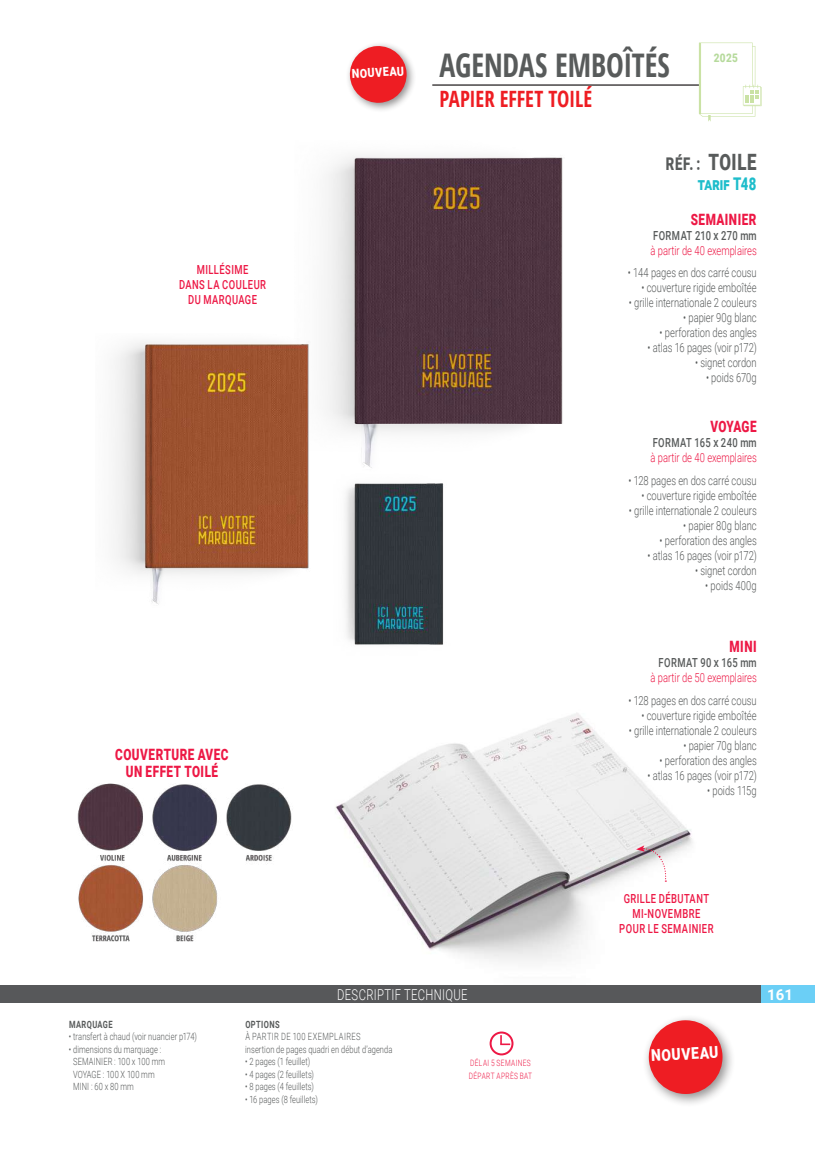
<style>
.page{position:relative;width:815px;height:1152px;background:#fff}
.page>*{position:absolute;margin:0;border:0;box-sizing:border-box;transform-origin:0 0}
.t1{font:700 condensed 32.5px "Open Sans";color:#585b5b;scale:.92 1}
.t2{font:700 condensed 22.5px "Open Sans";letter-spacing:-.005em;color:#ee1d23;scale:.92 1}
.t3{font:900 17.5px/19.5px "Roboto";letter-spacing:.015em;color:#1ebdcb;text-align:right;scale:.75 1}
.t4{font:900 16.25px "Roboto";color:#fff;scale:.85 1}
.t5{font:900 15.62px/17.5px "Roboto";letter-spacing:.04em;color:#ed1845;text-align:center;scale:.75 1}
.t6{font:300 15px "Roboto";letter-spacing:.03em;color:#fff;scale:.75 1}
.t7{font:700 15px "Roboto";color:#fff}
.t8{font:300 12.5px "Roboto";color:#585b5b;scale:.75 1}
.t9{font:500 12.5px/15px "Roboto";letter-spacing:.045em;color:#ed1845;text-align:center;scale:.75 1}
.t10{font:300 12.5px "Roboto";color:#ed1845;scale:.75 1}
.t11{font:500 12.5px "Roboto";letter-spacing:.04em;color:#585b5b;scale:.75 1}
.t12{font:900 12.5px "Roboto";color:#fff;scale:.85 1}
.t13{font:900 11.75px "Roboto";color:#b6da9c;scale:.85 1}
.t14{font:300 10px/12.5px "Roboto";letter-spacing:.01em;color:#585b5b;scale:.75 1}
.t15{font:700 10px "Roboto";letter-spacing:.055em;color:#585b5b;scale:.75 1}
.t16{font:300 8.75px/12.5px "Roboto";letter-spacing:.06em;color:#ed1845;scale:.75 1}
.s1{color:#585b5b}
.s2{font-size:22.5px;color:#585b5b}
</style>
<div class="page">
<img style="left:335px;top:713px;width:358px;height:248px">
<hr style="left:432px;top:84px;width:295px;height:2px;background:#231f20">
<div style="left:18px;top:985px;width:744px;height:18px;background:#57585a"></div>
<div style="left:762px;top:985px;width:53px;height:18px;background:#6bcff6"></div>
<svg style="left:699px;top:43px;width:63px;height:79px"></svg>
<div style="left:704px;top:47px;width:44px;height:21px;background:#fff"></div>
<img style="left:326px;top:155px;width:237px;height:306px">
<img style="left:115px;top:333px;width:216px;height:272px">
<img style="left:345px;top:461px;width:99px;height:184px">
<div style="left:490px;top:1031px;width:23px;height:24px;border:2px solid #ed1845;border-radius:50%"></div>
<svg style="left:500px;top:1035px;width:10px;height:10px"></svg>
<svg style="left:636px;top:845px;width:31px;height:36px"></svg>
<img style="left:77px;top:783px;width:215px;height:159px">
<div style="left:0;top:985px;width:18px;height:18px;background:#57585a"></div>
<div style="left:345px;top:41px;width:71px;height:72px;background:#231f20;opacity:.5"></div>
<svg style="left:349px;top:45px;width:58px;height:59px;background:#eb5155"></svg>
<div style="left:642px;top:1013px;width:94px;height:94px;background:#231f20;opacity:.5"></div>
<svg style="left:648px;top:1019px;width:75px;height:76px;background:#eb4f53"></svg>
<p class="t9" style="left:179px;top:262px;width:118px">MILLÉSIME<br>DANS LA COULEUR<br>DU MARQUAGE</p>
<p class="t5" style="left:115px;top:744px;width:153px">COUVERTURE AVEC<br>UN EFFET TOILÉ</p>
<p class="t12" style="left:351px;top:65px;width:63px;rotate:-3deg">NOUVEAU</p>
<h1 class="t1" style="left:440px;top:43px;width:252px">AGENDAS EMBOÎTÉS</h1>
<h2 class="t2" style="left:440px;top:83px;width:167px">PAPIER EFFET TOILÉ</h2>
<p class="t13" style="left:714px;top:49px;width:30px">2025</p>
<h3 class="t3" style="left:666px;top:154px;width:122px"><span class="s1">RÉF. :</span> <span class="s2">TOILE </span>tarif T48</h3>
<p class="t5" style="left:691px;top:210px;width:89px">SEMAINIER</p>
<p class="t11" style="left:653px;top:226px;width:140px">FORMAT 210 x 270 mm</p>
<p class="t10" style="left:650px;top:241px;width:143px">à partir de 40 exemplaires</p>
<p class="t8" style="left:628px;top:264px;width:173px">• 144 pages en dos carré cousu</p>
<p class="t8" style="left:641px;top:279px;width:155px">• couverture rigide emboîtée</p>
<p class="t8" style="left:629px;top:294px;width:172px">• grille internationale 2 couleurs</p>
<p class="t8" style="left:683px;top:309px;width:100px">• papier 90g blanc</p>
<p class="t8" style="left:660px;top:324px;width:131px">• perforation des angles</p>
<p class="t8" style="left:648px;top:339px;width:147px">• atlas 16 pages (voir p172)</p>
<p class="t8" style="left:695px;top:354px;width:84px">• signet cordon</p>
<p class="t8" style="left:706px;top:369px;width:69px">• poids 670g</p>
<p class="t5" style="left:711px;top:417px;width:63px">VOYAGE</p>
<p class="t11" style="left:653px;top:434px;width:140px">FORMAT 165 x 240 mm</p>
<p class="t10" style="left:650px;top:449px;width:143px">à partir de 40 exemplaires</p>
<p class="t8" style="left:628px;top:471px;width:173px">• 128 pages en dos carré cousu</p>
<p class="t8" style="left:641px;top:486px;width:155px">• couverture rigide emboîtée</p>
<p class="t8" style="left:629px;top:501px;width:172px">• grille internationale 2 couleurs</p>
<p class="t8" style="left:683px;top:516px;width:100px">• papier 80g blanc</p>
<p class="t8" style="left:660px;top:531px;width:131px">• perforation des angles</p>
<p class="t8" style="left:648px;top:546px;width:147px">• atlas 16 pages (voir p172)</p>
<p class="t8" style="left:695px;top:561px;width:84px">• signet cordon</p>
<p class="t8" style="left:705px;top:576px;width:70px">• poids 400g</p>
<p class="t5" style="left:730px;top:637px;width:37px">MINI</p>
<p class="t11" style="left:659px;top:654px;width:132px">FORMAT 90 x 165 mm</p>
<p class="t10" style="left:651px;top:669px;width:143px">à partir de 50 exemplaires</p>
<p class="t8" style="left:628px;top:691px;width:173px">• 128 pages en dos carré cousu</p>
<p class="t8" style="left:641px;top:706px;width:155px">• couverture rigide emboîtée</p>
<p class="t8" style="left:629px;top:721px;width:172px">• grille internationale 2 couleurs</p>
<p class="t8" style="left:683px;top:736px;width:99px">• papier 70g blanc</p>
<p class="t8" style="left:660px;top:751px;width:131px">• perforation des angles</p>
<p class="t8" style="left:648px;top:766px;width:147px">• atlas 16 pages (voir p172)</p>
<p class="t8" style="left:707px;top:781px;width:68px">• poids 115g</p>
<p class="t15" style="left:69px;top:1017px;width:60px">MARQUAGE</p>
<p class="t14" style="left:69px;top:1030px;width:172px">• transfert à chaud (voir nuancier p174)</p>
<p class="t14" style="left:73px;top:1042px;width:124px;text-indent:-4px">• dimensions du marquage :<br>SEMAINIER : 100 x 100 mm<br>VOYAGE : 100 X 100 mm<br>MINI : 60 x 80 mm</p>
<p class="t6" style="left:337px;top:983px;width:176px">DESCRIPTIF TECHNIQUE</p>
<p class="t15" style="left:245px;top:1017px;width:47px">OPTIONS</p>
<p class="t14" style="left:245px;top:1030px;width:198px">À PARTIR DE 100 EXEMPLAIRES<br>insertion de pages quadri en début d’agenda</p>
<p class="t14" style="left:245px;top:1055px;width:88px">• 2 pages (1 feuillet)</p>
<p class="t14" style="left:245px;top:1067px;width:93px">• 4 pages (2 feuillets)</p>
<p class="t14" style="left:245px;top:1080px;width:93px">• 8 pages (4 feuillets)</p>
<p class="t14" style="left:245px;top:1092px;width:98px">• 16 pages (8 feuillets)</p>
<p class="t16" style="left:469px;top:1056px;width:86px">DÉLAI 5 SEMAINES<br>DÉPART APRÈS BAT</p>
<p class="t9" style="left:619px;top:890px;width:127px">GRILLE DÉBUTANT<br>MI-NOVEMBRE<br>POUR LE SEMAINIER</p>
<h3 class="t4" style="left:651px;top:1044px;width:81px;rotate:-3deg">NOUVEAU</h3>
<p class="t7" style="left:767px;top:984px;width:27px">161</p>
</div>
